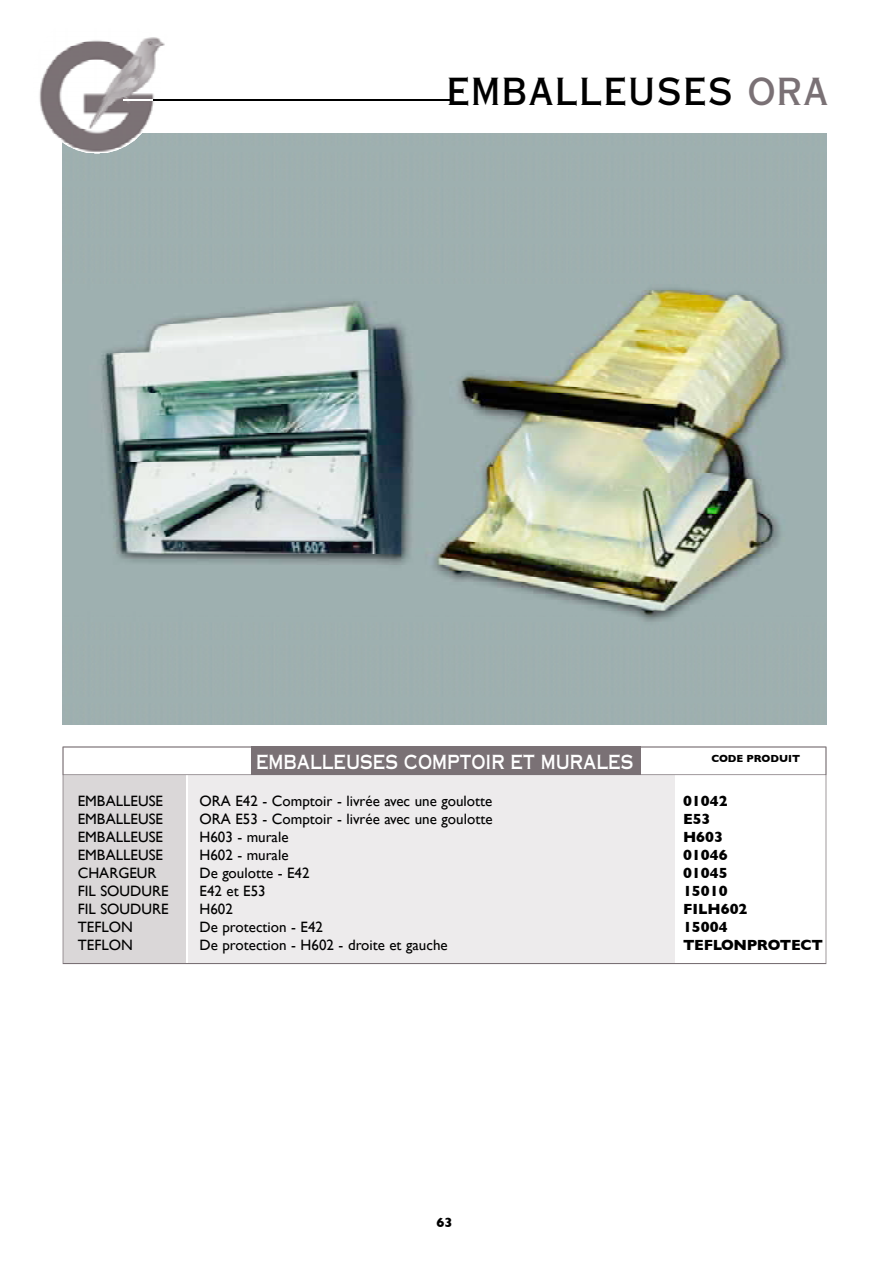
<style>
.page{position:relative;width:893px;height:1263px;background:#fff}
.page>*{position:absolute;margin:0;border:0;box-sizing:border-box;transform-origin:0 0}
.t1{font:37.5px "Copperplate Thirty AB";letter-spacing:.04em;color:#000}
.t2{font:19.5px "Copperplate Thirty One AB";color:#fff;scale:.77 1}
.t3{font:15px "Gill Sans";color:#000}
.t4{font:700 15px "Gill Sans";color:#000}
.t5{font:700 13.5px "Gill Sans";color:#000}
.t6{font:700 10.5px "Gill Sans";color:#000}
.s1{color:#7a7175}
</style>
<div class="page">
<img style="left:63px;top:133px;width:764px;height:592px">
<svg style="left:39px;top:58px;width:129px;height:95px"></svg>
<img style="left:55px;top:37px;width:113px;height:115px">
<hr style="left:123px;top:99px;width:31px;height:2px;background:#fff">
<hr style="left:153px;top:100px;width:299px;height:1px;background:#000">
<div style="left:251px;top:746px;width:390px;height:29px;background:#7a7175"></div>
<svg style="left:63px;top:747px;width:763px;height:217px;fill:#edebec"></svg>
<h1 class="t1" style="left:447px;top:69px;width:383px">EMBALLEUSES <span class="s1">O R A</span></h1>
<h2 class="t2" style="left:256px;top:750px;width:491px">EMBALLEUSES COMPTOIR ET MURALES</h2>
<p class="t6" style="left:711px;top:753px;width:90px">CODE PRODUIT</p>
<p class="t3" style="left:78px;top:792px;width:87px">EMBALLEUSE</p>
<p class="t3" style="left:199px;top:792px;width:294px">ORA E42 - Comptoir - livrée avec une goulotte</p>
<p class="t4" style="left:683px;top:792px;width:46px">01042</p>
<p class="t3" style="left:78px;top:810px;width:87px">EMBALLEUSE</p>
<p class="t3" style="left:199px;top:810px;width:295px">ORA E53 - Comptoir - livrée avec une goulotte</p>
<p class="t4" style="left:683px;top:810px;width:29px">E53</p>
<p class="t3" style="left:78px;top:828px;width:87px">EMBALLEUSE</p>
<p class="t3" style="left:199px;top:828px;width:91px">H603 - murale</p>
<p class="t4" style="left:683px;top:828px;width:41px">H603</p>
<p class="t3" style="left:78px;top:846px;width:87px">EMBALLEUSE</p>
<p class="t3" style="left:199px;top:846px;width:91px">H602 - murale</p>
<p class="t4" style="left:683px;top:846px;width:46px">01046</p>
<p class="t3" style="left:78px;top:864px;width:80px">CHARGEUR</p>
<p class="t3" style="left:199px;top:864px;width:112px">De goulotte - E42</p>
<p class="t4" style="left:683px;top:864px;width:46px">01045</p>
<p class="t3" style="left:78px;top:882px;width:92px">FIL SOUDURE</p>
<p class="t3" style="left:199px;top:882px;width:68px">E42 et E53</p>
<p class="t4" style="left:683px;top:882px;width:46px">15010</p>
<p class="t3" style="left:78px;top:900px;width:92px">FIL SOUDURE</p>
<p class="t3" style="left:199px;top:900px;width:35px">H602</p>
<p class="t4" style="left:683px;top:900px;width:66px">FILH602</p>
<p class="t3" style="left:78px;top:918px;width:56px">TEFLON</p>
<p class="t3" style="left:199px;top:918px;width:125px">De protection - E42</p>
<p class="t4" style="left:683px;top:918px;width:46px">15004</p>
<p class="t3" style="left:78px;top:936px;width:56px">TEFLON</p>
<p class="t3" style="left:199px;top:936px;width:250px">De protection - H602 - droite et gauche</p>
<p class="t4" style="left:683px;top:936px;width:141px">T E F LON P R OT E C T</p>
<p class="t5" style="left:436px;top:1214px;width:18px">63</p>
</div>
